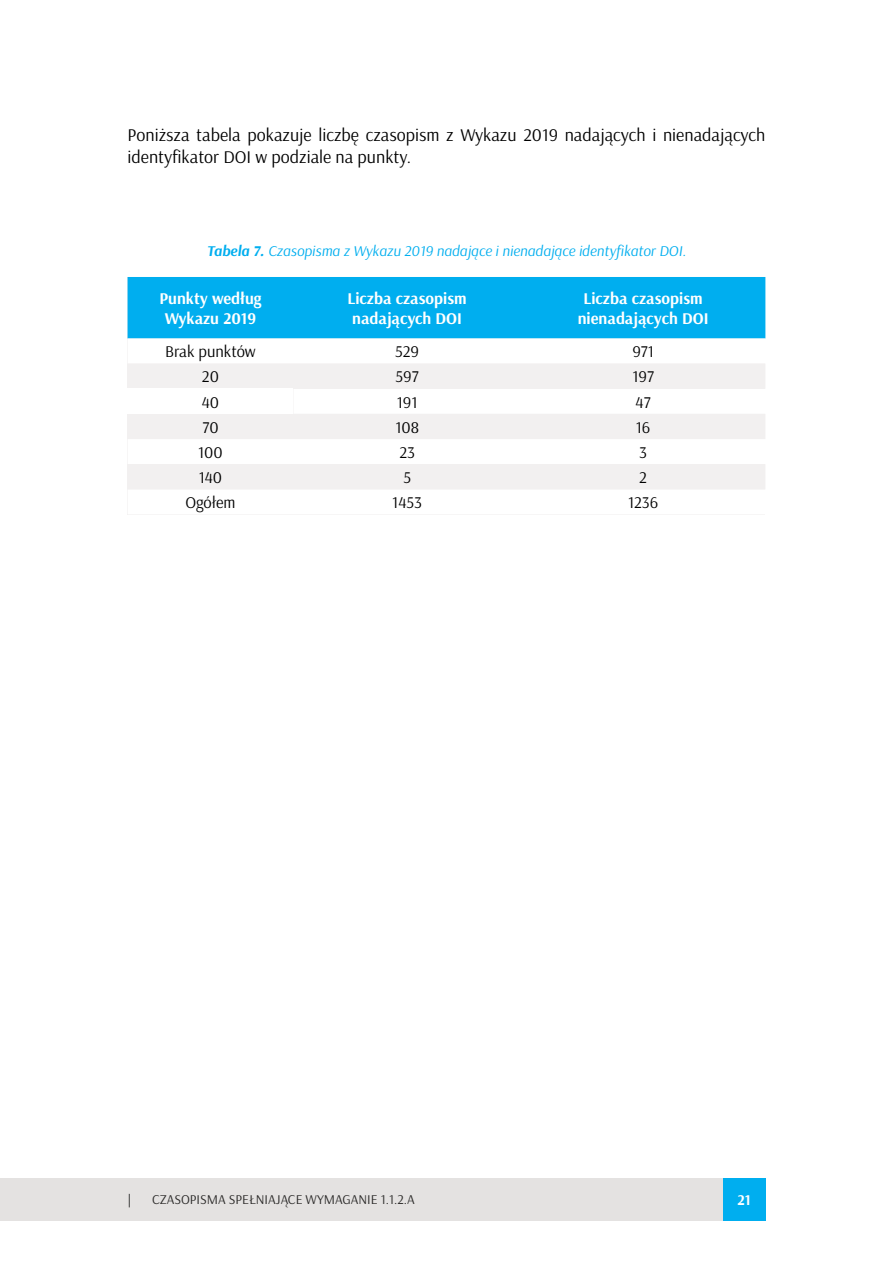
<style>
.page{position:relative;width:893px;height:1263px;background:#fff}
.page>*{position:absolute;margin:0;border:0;box-sizing:border-box;transform-origin:0 0}
.t1{font:18px/21.6px "Arsenal";color:#000}
.t2{font:700 16.5px/19.8px "Arsenal";color:#fff;text-align:center}
.t3{font:16.5px "Arsenal";color:#000}
.t4{font:italic 15px "Arsenal";color:#00aeef}
.t5{font:700 15px "Arsenal";color:#fff}
.t6{font:13.5px "Arsenal";color:#292827}
.t7{font:13.5px "Arsenal";color:#000}
.s1{font-weight:700}
</style>
<div class="page">
<div style="left:723px;top:1178px;width:42px;height:42px;background:#00aeef"></div>
<div style="left:128px;top:277px;width:637px;height:61px;background:#00aeef"></div>
<svg style="left:128px;top:338px;width:637px;height:1px"></svg>
<svg style="left:128px;top:364px;width:637px;height:125px;fill:#f2f0f0"></svg>
<div style="left:128px;top:389px;width:165px;height:25px;background:#fff"></div>
<div style="left:0;top:1178px;width:723px;height:42px;background:#e4e2e1"></div>
<p class="t1" style="left:128px;top:124px;width:639px">Poniższa tabela pokazuje liczbę czasopism z Wykazu 2019 nadających i nienadających identyfikator DOI w podziale na punkty.</p>
<p class="t4" style="left:207px;top:241px;width:480px"><span class="s1">Tabela 7.</span> Czasopisma z Wykazu 2019 nadające i nienadające identyfikator DOI.</p>
<p class="t2" style="left:159px;top:289px;width:104px">Punkty według<br>Wykazu 2019</p>
<p class="t2" style="left:347px;top:289px;width:121px;text-align:left">Liczba czasopism nadających DOI</p>
<p class="t2" style="left:578px;top:289px;width:132px">Liczba czasopism nienadających DOI</p>
<p class="t3" style="left:165px;top:342px;width:92px">Brak punktów</p>
<p class="t3" style="left:395px;top:342px;width:26px">529</p>
<p class="t3" style="left:632px;top:342px;width:23px">971</p>
<p class="t3" style="left:202px;top:367px;width:19px">20</p>
<p class="t3" style="left:396px;top:367px;width:25px">597</p>
<p class="t3" style="left:632px;top:367px;width:23px">197</p>
<p class="t3" style="left:202px;top:392px;width:19px">40</p>
<p class="t3" style="left:397px;top:392px;width:22px">191</p>
<p class="t3" style="left:636px;top:392px;width:17px">47</p>
<p class="t3" style="left:202px;top:417px;width:18px">70</p>
<p class="t3" style="left:395px;top:417px;width:25px">108</p>
<p class="t3" style="left:636px;top:417px;width:16px">16</p>
<p class="t3" style="left:198px;top:442px;width:26px">100</p>
<p class="t3" style="left:399px;top:442px;width:17px">23</p>
<p class="t3" style="left:639px;top:442px;width:9px">3</p>
<p class="t3" style="left:199px;top:467px;width:25px">140</p>
<p class="t3" style="left:403px;top:467px;width:9px">5</p>
<p class="t3" style="left:639px;top:467px;width:9px">2</p>
<p class="t3" style="left:185px;top:492px;width:52px">Ogółem</p>
<p class="t3" style="left:392px;top:492px;width:31px">1453</p>
<p class="t3" style="left:628px;top:492px;width:32px">1236</p>
<p class="t7" style="left:128px;top:1191px;width:5px">|</p>
<p class="t6" style="left:152px;top:1191px;width:264px">CZASOPISMA SPEŁNIAJĄCE WYMAGANIE 1.1.2.A</p>
<p class="t5" style="left:737px;top:1190px;width:15px">21</p>
</div>
